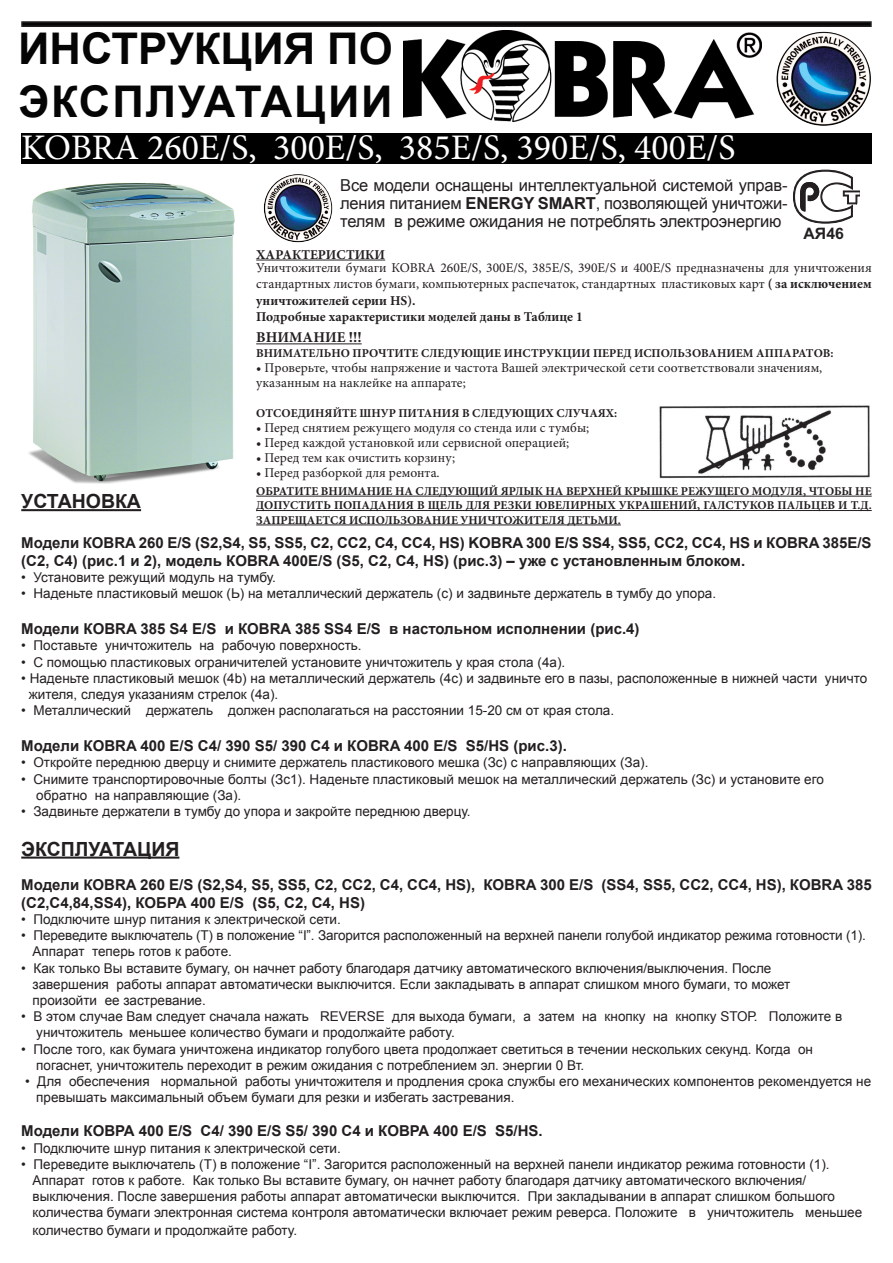
<style>
.page{position:relative;width:893px;height:1263px;background:#fff}
.page>*{position:absolute;margin:0;border:0;box-sizing:border-box;transform-origin:0 0}
.t1{font:700 43.65px/52.5px "Arial";color:#040504}
.t2{font:36px "Minion Pro";color:#fff}
.t3{font:700 19.5px "Arial";color:#231f20}
.t4{font:16.5px/18px "Arial";letter-spacing:-.01em;color:#231f20;text-align:justify}
.t5{font:700 15.75px "Arial";color:#231f20}
.t6{font:700 15px/18px "Arial";color:#231f20}
.t7{font:700 15px "Minion Pro";color:#231f20}
.t8{font:13.5px/16.2px "Arial";color:#231f20}
.t9{font:13.5px/16.2px "Minion Pro";color:#231f20}
.t10{font:700 13.5px "Minion Pro";color:#231f20}
.t11{font:700 12px/14.4px "Minion Pro";color:#231f20;text-align:justify}
.s1{font-weight:700}
</style>
<div class="page">
<div style="left:21px;top:133px;width:851px;height:31px;background:#000"></div>
<img style="left:28px;top:183px;width:207px;height:301px">
<hr style="left:21px;top:509px;width:120px;height:2px;background:#231f20">
<hr style="left:21px;top:856px;width:158px;height:3px;background:#231f20">
<hr style="left:256px;top:496px;width:616px;height:1px;background:#231f20">
<hr style="left:256px;top:510px;width:616px;height:1px;background:#231f20">
<hr style="left:256px;top:525px;width:365px;height:1px;background:#231f20">
<div style="left:21px;top:21px;width:851px;height:6px;border:2px solid #231f20"></div>
<svg style="left:793px;top:170px;width:66px;height:54px"></svg>
<hr style="left:256px;top:260px;width:129px;height:1px;background:#231f20">
<hr style="left:256px;top:343px;width:106px;height:1px;background:#231f20">
<img style="left:659px;top:405px;width:211px;height:73px">
<img style="left:776px;top:32px;width:95px;height:94px;border-radius:50%">
<img style="left:264px;top:174px;width:68px;height:68px;border-radius:50%">
<img style="left:404px;top:31px;width:358px;height:91px">
<h1 class="t1" style="left:18px;top:24px;width:376px">ИНСТРУКЦИЯ ПО<br>ЭКСПЛУАТАЦИИ</h1>
<h2 class="t2" style="left:21px;top:133px;width:716px">KOBRA 260E/S, 300E/S, 385E/S, 390E/S, 400E/S</h2>
<p class="t4" style="left:340px;top:176px;width:449px">Все модели оснащены интеллектуальной системой управ&shy;ления питанием <span class="s1">ENERGY SMART</span>, позволяющей уничтожи&shy;телям в режиме ожидания не потреблять электроэнергию</p>
<p class="t5" style="left:804px;top:223px;width:42px">АЯ46</p>
<p class="t10" style="left:256px;top:247px;width:130px">ХАРАКТЕРИСТИКИ</p>
<p class="t9" style="left:256px;top:261px;width:617px">Уничтожители бумаги КОВRA 260E/S, 300E/S, 385E/S, 390E/S и 400E/S предназначены для уничтожения стандартных листов бумаги, компьютерных распечаток, cтандартных пластиковых карт <span class="s1">( за исключением уничтожителей серии HS).<br>Подробные характеристики моделей даны в Таблице 1</span></p>
<p class="t7" style="left:256px;top:330px;width:107px">ВНИМАНИЕ !!!</p>
<p class="t11" style="left:256px;top:347px;width:579px">ВНИМАТЕЛЬНО ПРОЧТИТЕ СЛЕДУЮЩИЕ ИНСТРУКЦИИ ПЕРЕД ИСПОЛЬЗОВАНИЕМ АППАРАТОВ:</p>
<p class="t9" style="left:256px;top:362px;width:568px;line-height:15px">• Проверьте, чтобы напряжение и частота Вашей электрической сети соответствовали значениям, указанным на наклейке на аппарате;</p>
<p class="t11" style="left:256px;top:407px;width:363px">ОТСОЕДИНЯЙТЕ ШНУР ПИТАНИЯ В СЛЕДУЮЩИХ СЛУЧАЯХ:</p>
<p class="t9" style="left:256px;top:421px;width:335px">• Перед снятием режущего модуля со стенда или с тумбы;</p>
<p class="t9" style="left:256px;top:436px;width:315px">• Перед каждой установкой или сервисной операцией;</p>
<p class="t9" style="left:256px;top:451px;width:200px">• Перед тем как очистить корзину;</p>
<p class="t9" style="left:256px;top:466px;width:185px">• Перед разборкой для ремонта.</p>
<p class="t11" style="left:256px;top:484px;width:617px">ОБРАТИТЕ ВНИМАНИЕ НА СЛЕДУЮЩИЙ ЯРЛЫК НА ВЕРХНЕЙ КРЫШКЕ РЕЖУЩЕГО МОДУЛЯ, ЧТОБЫ НЕ ДОПУСТИТЬ ПОПАДАНИЯ В ЩЕЛЬ ДЛЯ РЕЗКИ ЮВЕЛИРНЫХ УКРАШЕНИЙ, ГАЛСТУКОВ ПАЛЬЦЕВ И Т.Д.<br>ЗАПРЕЩАЕТСЯ ИСПОЛЬЗОВАНИЕ УНИЧТОЖИТЕЛЯ ДЕТЬМИ.</p>
<h3 class="t3" style="left:21px;top:488px;width:121px">УСТАНОВКА</h3>
<p class="t6" style="left:21px;top:534px;width:852px">Модели КОВRA 260 E/S (S2,S4, S5, SS5, С2, CC2, С4, CC4, НS) KOBRA 300 E/S SS4, SS5, CC2, CC4, HS и КОВRA 385E/S (С2, С4) (рис.1 и 2), модель КОВRA 400E/S (S5, C2, C4, HS) (рис.3) – уже с установленным блоком.</p>
<p class="t8" style="left:21px;top:569px;width:256px">• Установите режущий модуль на тумбу.</p>
<p class="t8" style="left:21px;top:585px;width:696px">• Наденьте пластиковый мешок (Ь) на металлический держатель (с) и задвиньте держатель в тумбу до упора.</p>
<p class="t6" style="left:21px;top:620px;width:620px">Модели КОВRA 385 S4 E/S и КОВRA 385 SS4 E/S в настольном исполнении (рис.4)</p>
<p class="t8" style="left:21px;top:638px;width:342px">• Поставьте уничтожитель на рабочую поверхность.</p>
<p class="t8" style="left:21px;top:654px;width:545px">• С помощью пластиковых ограничителей установите уничтожитель у края стола (4а).</p>
<p class="t8" style="left:29px;top:670px;width:840px;text-indent:-8px">• Наденьте пластиковый мешок (4b) на металлический держатель (4с) и задвиньте его в пазы, расположенные в нижней части уничто жителя, следуя указаниям стрелок (4а).</p>
<p class="t8" style="left:21px;top:702px;width:594px">• Металлический держатель должен располагаться на расстоянии 15-20 см от края стола.</p>
<p class="t6" style="left:21px;top:737px;width:547px">Модели КОВRA 400 E/S С4/ 390 S5/ 390 C4 и КОВRA 400 E/S S5/HS (рис.3).</p>
<p class="t8" style="left:21px;top:755px;width:629px">• Откройте переднюю дверцу и снимите держатель пластикового мешка (Зс) с направляющих (За).</p>
<p class="t8" style="left:36px;top:771px;width:789px;text-indent:-15px">• Снимите транспортировочные болты (Зс1). Наденьте пластиковый мешок на металлический держатель (Зс) и установите его обратно на направляющие (За).</p>
<p class="t8" style="left:21px;top:803px;width:451px">• Задвиньте держатели в тумбу до упора и закройте переднюю дверцу.</p>
<h3 class="t3" style="left:21px;top:836px;width:160px">ЭКСПЛУАТАЦИЯ</h3>
<p class="t6" style="left:21px;top:876px;width:852px">Модели КОВRA 260 E/S (S2,S4, S5, SS5, С2, CC2, С4, CC4, НS), КОВRA 300 E/S (SS4, SS5, CC2, CC4, HS), КОВRA 385 (С2,С4,84,SS4), КОБРА 400 E/S (S5, C2, C4, HS)</p>
<p class="t8" style="left:21px;top:911px;width:321px">• Подключите шнур питания к электрической сети.</p>
<p class="t8" style="left:33px;top:927px;width:835px;text-indent:-11px">• Переведите выключатель (Т) в положение “I”. Загорится расположенный на верхней панели голубой индикатор режима готовности (1).<br>Аппарат теперь готов к работе.</p>
<p class="t8" style="left:33px;top:960px;width:759px;text-indent:-11px">• Как только Вы вставите бумагу, он начнет работу благодаря датчику автоматического включения/выключения. После завершения работы аппарат автоматически выключится. Если закладывать в аппарат слишком много бумаги, то может произойти ее застревание.</p>
<p class="t8" style="left:36px;top:1008px;width:807px;text-indent:-15px">• В этом случае Вам следует сначала нажать REVERSE для выхода бумаги, а затем на кнопку на кнопку SТОР. Положите в уничтожитель меньшее количество бумаги и продолжайте работу.</p>
<p class="t8" style="left:36px;top:1041px;width:778px;text-indent:-15px">• После того, как бумага уничтожена индикатор голубого цвета продолжает светиться в течении нескольких секунд. Когда он погаснет, уничтожитель переходит в режим ожидания с потреблением эл. энергии 0 Вт.</p>
<p class="t8" style="left:36px;top:1073px;width:836px;text-indent:-11px">• Для обеспечения нормальной работы уничтожителя и продления срока службы его механических компонентов рекомендуется не превышать максимальный объем бумаги для резки и избегать застревания.</p>
<p class="t6" style="left:21px;top:1122px;width:523px">Модели КОВРА 400 E/S С4/ 390 E/S S5/ 390 C4 и КОВРА 400 E/S S5/HS.</p>
<p class="t8" style="left:21px;top:1140px;width:321px">• Подключите шнур питания к электрической сети.</p>
<p class="t8" style="left:33px;top:1156px;width:831px;text-indent:-11px">• Переведите выключатель (Т) в положение “I”. Загорится расположенный на верхней панели индикатор режима готовности (1).<br>Аппарат готов к работе. Как только Вы вставите бумагу, он начнет работу благодаря датчику автоматического включения/ выключения. После завершения работы аппарат автоматически выключится. При закладывании в аппарат слишком большого количества бумаги электронная система контроля автоматически включает режим реверса. Положите в уничтожитель меньшее</p>
<p class="t8" style="left:33px;top:1223px;width:266px">количество бумаги и продолжайте работу.</p>
</div>
